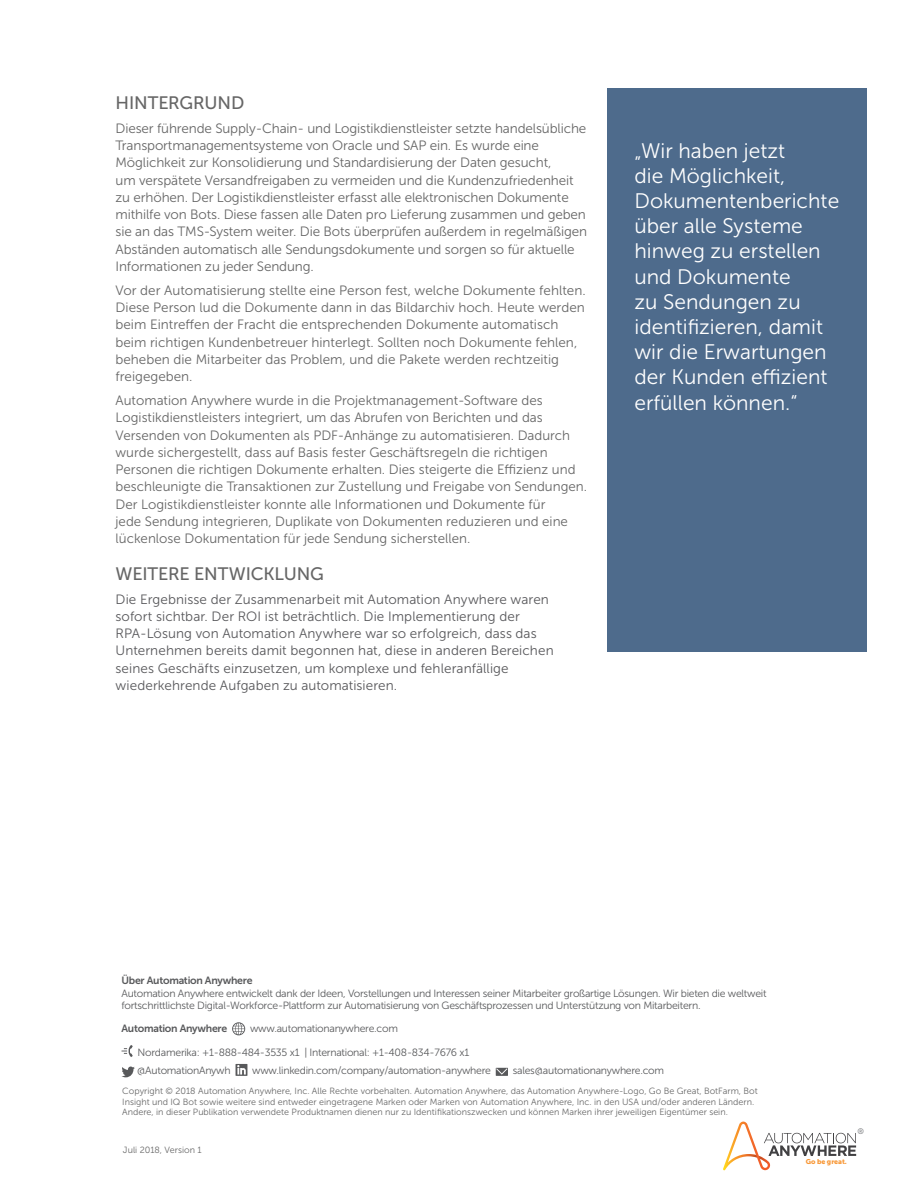
<style>
.page{position:relative;width:918px;height:1188px;background:#fff}
.page>*{position:absolute;margin:0;border:0;box-sizing:border-box;transform-origin:0 0}
.t1{font:21px/25.2px "Museo Sans 300";color:#fff}
.t2{font:18px "Museo Sans 500";letter-spacing:-.005em;color:#666}
.t3{font:13.5px/17.2px "Museo Sans 300";color:#666}
.t4{font:13.5px/17.2px "Museo Sans 300";letter-spacing:.005em;color:#58585b}
.t5{font:10.5px/12.6px "Museo Sans 300";letter-spacing:-.025em;color:#58595b}
.t6{font:10.5px "Museo Sans 700";letter-spacing:-.025em;color:#58595b}
.t7{font:9px/10.8px "Museo Sans 300";color:#686868}
.t8{font:7.95px "Museo Sans 500";color:#808285}
.t9{font:6.9px "Museo Sans 900";color:#f89837}
</style>
<div class="page">
<svg style="left:723px;top:1122px;width:133px;height:48px"></svg>
<svg style="left:232px;top:1022px;width:13px;height:13px"></svg>
<svg style="left:121px;top:1045px;width:12px;height:12px"></svg>
<svg style="left:122px;top:1067px;width:13px;height:10px"></svg>
<svg style="left:236px;top:1064px;width:11px;height:12px"></svg>
<svg style="left:496px;top:1068px;width:12px;height:8px"></svg>
<div style="left:608px;top:88px;width:259px;height:563px;background:#4e6b8c"></div>
<h2 class="t2" style="left:116px;top:93px;width:130px">HINTERGRUND</h2>
<p class="t3" style="left:116px;top:120px;width:473px">Dieser führende Supply-Chain- und Logistikdienstleister setzte handelsübliche Transportmanagementsysteme von Oracle und SAP ein. Es wurde eine Möglichkeit zur Konsolidierung und Standardisierung der Daten gesucht,<br>um verspätete Versandfreigaben zu vermeiden und die Kundenzufriedenheit zu erhöhen. Der Logistikdienstleister erfasst alle elektronischen Dokumente mithilfe von Bots. Diese fassen alle Daten pro Lieferung zusammen und geben sie an das TMS-System weiter. Die Bots überprüfen außerdem in regelmäßigen Abständen automatisch alle Sendungsdokumente und sorgen so für aktuelle Informationen zu jeder Sendung.</p>
<p class="t3" style="left:116px;top:282px;width:472px">Vor der Automatisierung stellte eine Person fest, welche Dokumente fehlten.<br>Diese Person lud die Dokumente dann in das Bildarchiv hoch. Heute werden beim Eintreffen der Fracht die entsprechenden Dokumente automatisch beim richtigen Kundenbetreuer hinterlegt. Sollten noch Dokumente fehlen, beheben die Mitarbeiter das Problem, und die Pakete werden rechtzeitig freigegeben.</p>
<p class="t3" style="left:116px;top:392px;width:473px">Automation Anywhere wurde in die Projektmanagement-Software des Logistikdienstleisters integriert, um das Abrufen von Berichten und das Versenden von Dokumenten als PDF-Anhänge zu automatisieren. Dadurch wurde sichergestellt, dass auf Basis fester Geschäftsregeln die richtigen Personen die richtigen Dokumente erhalten. Dies steigerte die Effizienz und beschleunigte die Transaktionen zur Zustellung und Freigabe von Sendungen.<br>Der Logistikdienstleister konnte alle Informationen und Dokumente für<br>jede Sendung integrieren, Duplikate von Dokumenten reduzieren und eine lückenlose Dokumentation für jede Sendung sicherstellen.</p>
<h2 class="t2" style="left:116px;top:564px;width:210px">WEITERE ENTWICKLUNG</h2>
<p class="t4" style="left:116px;top:590px;width:440px">Die Ergebnisse der Zusammenarbeit mit Automation Anywhere waren sofort sichtbar. Der ROI ist beträchtlich. Die Implementierung der RPA-Lösung von Automation Anywhere war so erfolgreich, dass das Unternehmen bereits damit begonnen hat, diese in anderen Bereichen seines Geschäfts einzusetzen, um komplexe und fehleranfällige wiederkehrende Aufgaben zu automatisieren.</p>
<h1 class="t1" style="left:634px;top:138px;width:206px">„Wir haben jetzt<br>die Möglichkeit,<br>Dokumentenberichte über alle Systeme hinweg zu erstellen und Dokumente<br>zu Sendungen zu identifizieren, damit wir die Erwartungen der Kunden effizient erfüllen können.“</h1>
<p class="t6" style="left:122px;top:975px;width:133px">Über Automation Anywhere</p>
<p class="t5" style="left:122px;top:987px;width:647px">Automation Anywhere entwickelt dank der Ideen, Vorstellungen und Interessen seiner Mitarbeiter großartige Lösungen. Wir bieten die weltweit fortschrittlichste Digital-Workforce-Plattform zur Automatisierung von Geschäftsprozessen und Unterstützung von Mitarbeitern.</p>
<p class="t6" style="left:122px;top:1023px;width:107px">Automation Anywhere</p>
<p class="t5" style="left:250px;top:1023px;width:149px">www.automationanywhere.com</p>
<p class="t5" style="left:137px;top:1043px;width:334px;line-height:18.8px">Nordamerika: +1-888-484-3535 x1 | International: +1-408-834-7676 x1 @AutomationAnywh</p>
<p class="t5" style="left:252px;top:1065px;width:240px">www.linkedin.com/company/automation-anywhere</p>
<p class="t5" style="left:513px;top:1065px;width:153px">sales@automationanywhere.com</p>
<p class="t7" style="left:122px;top:1085px;width:637px">Copyright © 2018 Automation Anywhere, Inc. Alle Rechte vorbehalten. Automation Anywhere, das Automation Anywhere-Logo, Go Be Great, BotFarm, Bot<br>Insight und IQ Bot sowie weitere sind entweder eingetragene Marken oder Marken von Automation Anywhere, Inc. in den USA und/oder anderen Ländern.<br>Andere, in dieser Publikation verwendete Produktnamen dienen nur zu Identifikationszwecken und können Marken ihrer jeweiligen Eigentümer sein.</p>
<p class="t7" style="left:123px;top:1144px;width:80px">Juli 2018, Version 1</p>
<p class="t9" style="left:806px;top:1158px;width:43px">Go be great.</p>
<p class="t8" style="left:858px;top:1127px;width:8px">®</p>
</div>
